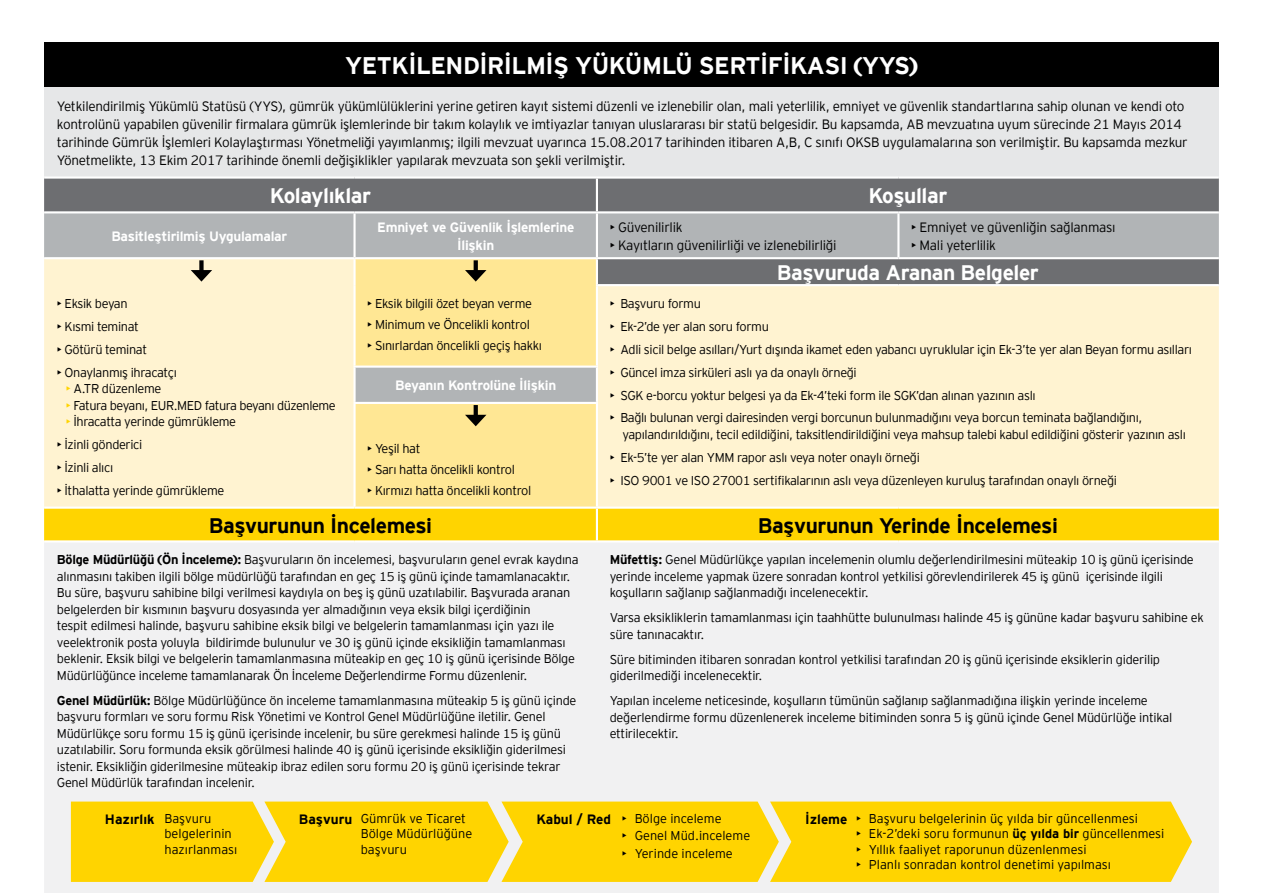
<style>
.page{position:relative;width:1263px;height:893px;background:#fff}
.page>*{position:absolute;margin:0;border:0;box-sizing:border-box;transform-origin:0 0}
.t1{font:700 24px "EY Interstate";letter-spacing:-.02em;color:#fff}
.t2{font:700 21px "EY Interstate";letter-spacing:-.02em;color:#000}
.t3{font:700 21px "EY Interstate";letter-spacing:-.02em;color:#fff}
.t4{font:300 13.5px/18px "EY Interstate";letter-spacing:-.02em;color:#000}
.t5{font:700 13.5px/18px "EY Interstate";letter-spacing:-.02em;color:#fff;text-align:center}
.t6{font:700 13.5px "EY Interstate";color:#000}
.t7{font:300 12.75px/16.5px "EY Interstate";letter-spacing:-.02em;color:#000}
.t8{font:300 12.75px/15.3px "EY Interstate";color:#000}
.s1{color:#ffd400}
.s2{font-weight:700}
.s3{font-weight:700;font-size:13.5px}
</style>
<div class="page">
<div style="left:44px;top:43px;width:1175px;height:44px;background:#000"></div>
<div style="left:44px;top:87px;width:1175px;height:91px;background:#e6e7e8"></div>
<div style="left:44px;top:179px;width:1175px;height:32px;background:#6d6e71"></div>
<div style="left:44px;top:213px;width:1175px;height:44px;background:#b1b4b6"></div>
<svg style="left:44px;top:259px;width:1175px;height:248px;background:#f5eaca"></svg>
<svg style="left:356px;top:259px;width:240px;height:248px;background:#f4df99"></svg>
<div style="left:44px;top:509px;width:1175px;height:31px;background:#ffd400"></div>
<div style="left:44px;top:543px;width:1175px;height:350px;background:#f1f1f2"></div>
<hr style="left:596px;top:179px;width:2px;height:32px;background:#fff">
<hr style="left:353px;top:213px;width:3px;height:44px;background:#fff">
<hr style="left:596px;top:284px;width:302px;height:2px;background:#fff">
<hr style="left:898px;top:284px;width:321px;height:2px;background:#fff">
<hr style="left:44px;top:176px;width:311px;height:3px;background:#fff">
<hr style="left:355px;top:176px;width:242px;height:3px;background:#fff">
<hr style="left:597px;top:176px;width:301px;height:3px;background:#fff">
<hr style="left:898px;top:176px;width:321px;height:3px;background:#fff">
<hr style="left:596px;top:213px;width:2px;height:44px;background:#fff">
<hr style="left:897px;top:213px;width:2px;height:44px;background:#fff">
<hr style="left:596px;top:509px;width:2px;height:31px;background:#fff">
<hr style="left:353px;top:259px;width:3px;height:26px;background:#fff">
<hr style="left:596px;top:259px;width:2px;height:25px;background:#fff">
<hr style="left:353px;top:368px;width:3px;height:34px;background:#fff">
<hr style="left:596px;top:368px;width:2px;height:34px;background:#fff">
<hr style="left:353px;top:285px;width:3px;height:81px;background:#fff">
<hr style="left:596px;top:286px;width:2px;height:80px;background:#fff">
<hr style="left:353px;top:366px;width:245px;height:2px;background:#fff">
<hr style="left:353px;top:402px;width:245px;height:2px;background:#fff">
<hr style="left:353px;top:404px;width:3px;height:103px;background:#fff">
<hr style="left:596px;top:404px;width:2px;height:103px;background:#fff">
<div style="left:199px;top:260px;width:5px;height:14px;background:#000"></div>
<svg style="left:191px;top:270px;width:21px;height:12px"></svg>
<svg style="left:474px;top:260px;width:4px;height:10px"></svg>
<svg style="left:465px;top:270px;width:21px;height:12px"></svg>
<svg style="left:474px;top:405px;width:4px;height:10px"></svg>
<svg style="left:465px;top:415px;width:21px;height:11px"></svg>
<svg style="left:71px;top:801px;width:1121px;height:81px;background:#fed50c"></svg>
<h1 class="t1" style="left:345px;top:49px;width:574px">YETKİLENDİRİLMİŞ YÜKÜMLÜ SERTİFİKASI (YYS)</h1>
<p class="t4" style="left:57px;top:96px;width:1132px">Yetkilendirilmiş Yükümlü Statüsü (YYS), gümrük yükümlülüklerini yerine getiren kayıt sistemi düzenli ve izlenebilir olan, mali yeterlilik, emniyet ve güvenlik standartlarına sahip olunan ve kendi oto kontrolünü yapabilen güvenilir firmalara gümrük işlemlerinde bir takım kolaylık ve imtiyazlar tanıyan uluslararası bir statü belgesidir. Bu kapsamda, AB mevzuatına uyum sürecinde 21 Mayıs 2014 tarihinde Gümrük İşlemleri Kolaylaştırması Yönetmeliği yayımlanmış; ilgili mevzuat uyarınca 15.08.2017 tarihinden itibaren A,B, C sınıfı OKSB uygulamalarına son verilmiştir. Bu kapsamda mezkur Yönetmelikte, 13 Ekim 2017 tarihinde önemli değişiklikler yapılarak mevzuata son şekli verilmiştir.</p>
<h2 class="t3" style="left:270px;top:181px;width:103px">Kolaylıklar</h2>
<h2 class="t3" style="left:868px;top:181px;width:80px">Koşullar</h2>
<p class="t5" style="left:111px;top:226px;width:177px">Basitleştirilmiş Uygulamalar</p>
<p class="t5" style="left:377px;top:217px;width:199px">Emniyet ve Güvenlik İşlemlerine<br>İlişkin</p>
<p class="t4" style="left:610px;top:217px;width:74px">• Güvenilirlik</p>
<p class="t4" style="left:911px;top:217px;width:206px">• Emniyet ve güvenliğin sağlanması</p>
<p class="t4" style="left:911px;top:235px;width:86px">• Mali yeterlilik</p>
<h2 class="t3" style="left:777px;top:257px;width:264px">Başvuruda Aranan Belgeler</h2>
<p class="t4" style="left:610px;top:235px;width:228px">• Kayıtların güvenilirliği ve izlenebilirliği</p>
<p class="t7" style="left:367px;top:295px;width:166px">• Eksik bilgili özet beyan verme</p>
<p class="t7" style="left:367px;top:315px;width:164px">• Minimum ve Öncelikli kontrol</p>
<p class="t7" style="left:367px;top:336px;width:176px">• Sınırlardan öncelikli geçiş hakkı</p>
<p class="t7" style="left:57px;top:295px;width:72px">• Eksik beyan</p>
<p class="t7" style="left:57px;top:317px;width:84px">• Kısmi teminat</p>
<p class="t7" style="left:57px;top:340px;width:92px">• Götürü teminat</p>
<p class="t7" style="left:57px;top:363px;width:121px">• Onaylanmış ihracatçı</p>
<p class="t7" style="left:66px;top:380px;width:97px"><span class="s1">•</span> A.TR düzenleme</p>
<p class="t7" style="left:66px;top:396px;width:272px"><span class="s1">•</span> Fatura beyanı, EUR.MED fatura beyanı düzenleme</p>
<p class="t7" style="left:66px;top:413px;width:172px"><span class="s1">•</span> İhracatta yerinde gümrükleme</p>
<p class="t7" style="left:57px;top:436px;width:87px">• İzinli gönderici</p>
<p class="t7" style="left:57px;top:458px;width:58px">• İzinli alıcı</p>
<p class="t7" style="left:57px;top:481px;width:169px">• İthalatta yerinde gümrükleme</p>
<p class="t7" style="left:610px;top:295px;width:93px">• Başvuru formu</p>
<p class="t7" style="left:610px;top:317px;width:161px">• Ek-2’de yer alan soru formu</p>
<p class="t7" style="left:610px;top:340px;width:584px">• Adli sicil belge asılları/Yurt dışında ikamet eden yabancı uyruklular için Ek-3’te yer alan Beyan formu asılları</p>
<p class="t7" style="left:610px;top:363px;width:249px">• Güncel imza sirküleri aslı ya da onaylı örneği</p>
<p class="t7" style="left:610px;top:386px;width:427px">• SGK e-borcu yoktur belgesi ya da Ek-4’teki form ile SGK’dan alınan yazının aslı</p>
<p class="t7" style="left:622px;top:409px;width:565px;text-indent:-13px">• Bağlı bulunan vergi dairesinden vergi borcunun bulunmadığını veya borcun teminata bağlandığını, yapılandırıldığını, tecil edildiğini, taksitlendirildiğini veya mahsup talebi kabul edildiğini gösterir yazının aslı</p>
<p class="t7" style="left:610px;top:448px;width:312px">• Ek-5’te yer alan YMM rapor aslı veya noter onaylı örneği</p>
<p class="t7" style="left:610px;top:471px;width:509px">• ISO 9001 ve ISO 27001 sertifikalarının aslı veya düzenleyen kuruluş tarafından onaylı örneği</p>
<p class="t5" style="left:395px;top:375px;width:163px">Beyanın Kontrolüne İlişkin</p>
<p class="t7" style="left:367px;top:440px;width:55px">• Yeşil hat</p>
<p class="t7" style="left:367px;top:461px;width:149px">• Sarı hatta öncelikli kontrol</p>
<p class="t7" style="left:367px;top:481px;width:165px">• Kırmızı hatta öncelikli kontrol</p>
<h2 class="t2" style="left:209px;top:510px;width:225px">Başvurunun İncelemesi</h2>
<h2 class="t2" style="left:758px;top:510px;width:302px">Başvurunun Yerinde İncelemesi</h2>
<p class="t7" style="left:57px;top:551px;width:523px"><span class="s2">Bölge Müdürlüğü (Ön İnceleme):</span> Başvuruların ön incelemesi, başvuruların genel evrak kaydına alınmasını takiben ilgili bölge müdürlüğü tarafından en geç 15 iş günü içinde tamamlanacaktır.<br>Bu süre, başvuru sahibine bilgi verilmesi kaydıyla on beş iş günü uzatılabilir. Başvurada aranan belgelerden bir kısmının başvuru dosyasında yer almadığının veya eksik bilgi içerdiğinin<br>tespit edilmesi halinde, başvuru sahibine eksik bilgi ve belgelerin tamamlanması için yazı ile veelektronik posta yoluyla bildirimde bulunulur ve 30 iş günü içinde eksikliğin tamamlanması beklenir. Eksik bilgi ve belgelerin tamamlanmasına müteakip en geç 10 iş günü içerisinde Bölge Müdürlüğünce inceleme tamamlanarak Ön İnceleme Değerlendirme Formu düzenlenir.</p>
<p class="t7" style="left:57px;top:691px;width:521px"><span class="s2">Genel Müdürlük:</span> Bölge Müdürlüğünce ön inceleme tamamlanmasına müteakip 5 iş günü içinde başvuru formları ve soru formu Risk Yönetimi ve Kontrol Genel Müdürlüğüne iletilir. Genel Müdürlükçe soru formu 15 iş günü içerisinde incelenir, bu süre gerekmesi halinde 15 iş günü uzatılabilir. Soru formunda eksik görülmesi halinde 40 iş günü içerisinde eksikliğin giderilmesi istenir. Eksikliğin giderilmesine müteakip ibraz edilen soru formu 20 iş günü içerisinde tekrar Genel Müdürlük tarafından incelenir.</p>
<p class="t7" style="left:610px;top:551px;width:586px"><span class="s2">Müfettiş:</span> Genel Müdürlükçe yapılan incelemenin olumlu değerlendirilmesini müteakip 10 iş günü içerisinde yerinde inceleme yapmak üzere sonradan kontrol yetkilisi görevlendirilerek 45 iş günü içerisinde ilgili koşulların sağlanıp sağlanmadığı incelenecektir.</p>
<p class="t7" style="left:610px;top:609px;width:596px">Varsa eksikliklerin tamamlanması için taahhütte bulunulması halinde 45 iş gününe kadar başvuru sahibine ek süre tanınacaktır.</p>
<p class="t7" style="left:610px;top:650px;width:552px">Süre bitiminden itibaren sonradan kontrol yetkilisi tarafından 20 iş günü içerisinde eksiklerin giderilip giderilmediği incelenecektir.</p>
<p class="t7" style="left:610px;top:692px;width:564px">Yapılan inceleme neticesinde, koşulların tümünün sağlanıp sağlanmadığına ilişkin yerinde inceleme değerlendirme formu düzenlenerek inceleme bitiminden sonra 5 iş günü içinde Genel Müdürlüğe intikal ettirilecektir.</p>
<p class="t6" style="left:105px;top:809px;width:51px">Hazırlık</p>
<p class="t8" style="left:361px;top:810px;width:113px;text-indent:-62px"><span class="s3">Başvuru</span> Gümrük ve Ticaret<br>Bölge Müdürlüğüne başvuru</p>
<p class="t8" style="left:805px;top:810px;width:334px"><span class="s3">İzleme</span> • Başvuru belgelerinin üç yılda bir güncellenmesi</p>
<p class="t8" style="left:536px;top:810px;width:187px"><span class="s3">Kabul / Red</span> • Bölge inceleme</p>
<p class="t8" style="left:622px;top:827px;width:130px">• Genel Müd.inceleme</p>
<p class="t8" style="left:622px;top:845px;width:112px">•● Yerinde inceleme</p>
<p class="t8" style="left:164px;top:810px;width:74px">Başvuru belgelerinin hazırlanması</p>
<p class="t8" style="left:856px;top:825px;width:310px">•● Ek-2’deki soru formunun <span class="s2">üç yılda bir</span> güncellenmesi</p>
<p class="t8" style="left:856px;top:841px;width:232px">•● Yıllık faaliyet raporunun düzenlenmesi</p>
<p class="t8" style="left:856px;top:856px;width:256px">•● Planlı sonradan kontrol denetimi yapılması</p>
</div>
